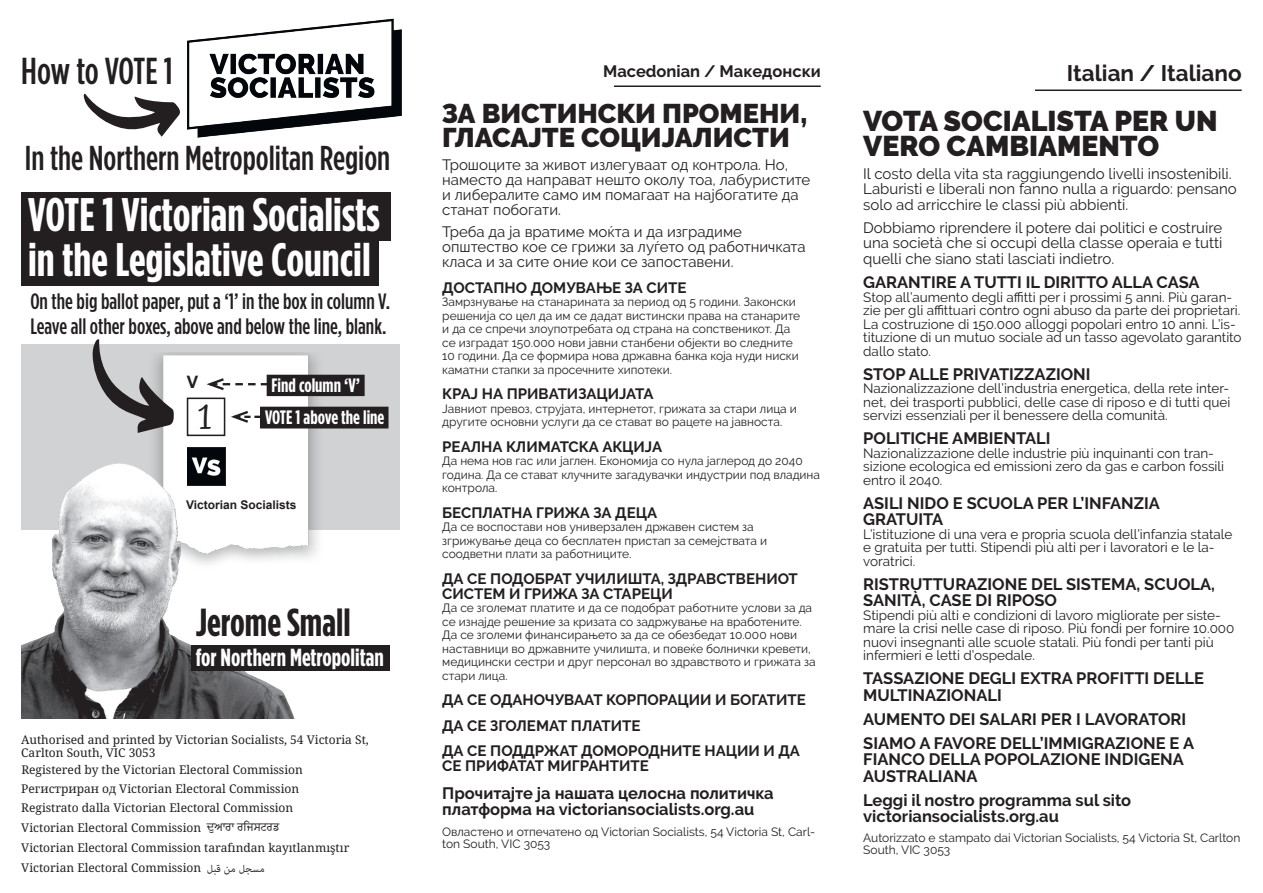
<style>
.page{position:relative;width:1263px;height:893px;background:#fff}
.page>*{position:absolute;margin:0;border:0;box-sizing:border-box;transform-origin:0 0}
.t1{font:49.8px "Baby Aletha";color:#231f20}
.t2{font:700 47.1px/44.7px "Gotham Condensed";color:#fff}
.t3{font:700 39.15px "Gotham Condensed";color:#231f20}
.t4{font:500 37.5px "Gotham Condensed";letter-spacing:-.01em;color:#231f20}
.t5{font:500 34.5px "Gotham Condensed";color:#231f20}
.t6{font:900 28.5px/25.5px "Raleway";color:#231f20}
.t7{font:900 27px/24px "Raleway";color:#231f20}
.t8{font:700 24.75px "Gotham Condensed";color:#fff}
.t9{font:700 22.5px "Raleway";color:#231f20}
.t10{font:500 22.2px/25px "Gotham Condensed";color:#231f20}
.t11{font:700 19.35px "Gotham Condensed";color:#fff}
.t12{font:700 17.1px "Arial";color:#231f20}
.t13{font:700 16.5px/16.5px "Raleway";color:#231f20}
.t14{font:15px/15px "Raleway";color:#231f20}
.t15{font:700 15px/25.5px "Raleway";color:#231f20}
.t16{font:15px "Adobe Arabic";color:#231f20}
.t17{font:13.5px/13.5px "Raleway";color:#231f20}
.t18{font:12px/13.5px "Raleway";color:#231f20}
.t19{font:12px/19.5px "Noto Serif";color:#231f20}
.t20{font:700 12px "Arial";color:#231f20}
.s1{font-family:"Adobe Gurmukhi";font-size:15px}
</style>
<div class="page">
<div style="left:21px;top:344px;width:379px;height:185px;background:#d1d2d4"></div>
<img style="left:155px;top:352px;width:226px;height:178px">
<hr style="left:1035px;top:90px;width:207px;height:1px;background:#231f20">
<div style="left:21px;top:227px;width:357px;height:59px;background:#231f20"></div>
<div style="left:21px;top:192px;width:370px;height:48px;background:#231f20"></div>
<img style="left:187px;top:18px;width:215px;height:120px">
<div style="left:187px;top:398px;width:38px;height:38px;border:2px solid #231f20"></div>
<div style="left:187px;top:447px;width:38px;height:38px;background:#03060a"></div>
<div style="left:261px;top:407px;width:127px;height:21px;background:#231f20"></div>
<div style="left:267px;top:375px;width:97px;height:21px;background:#231f20"></div>
<svg style="left:203px;top:376px;width:64px;height:16px"></svg>
<svg style="left:227px;top:409px;width:34px;height:16px"></svg>
<svg style="left:93px;top:339px;width:81px;height:94px"></svg>
<svg style="left:84px;top:94px;width:96px;height:43px"></svg>
<img style="left:21px;top:450px;width:324px;height:269px">
<div style="left:191px;top:645px;width:198px;height:26px;background:#231f20"></div>
<div style="left:187px;top:605px;width:171px;height:37px;background:#fff"></div>
<hr style="left:614px;top:85px;width:207px;height:2px;background:#231f20">
<h3 class="t4" style="left:21px;top:50px;width:153px">How to VOTE 1</h3>
<h3 class="t5" style="left:25px;top:139px;width:367px">In the Northern Metropolitan Region</h3>
<h2 class="t2" style="left:28px;top:191px;width:353px">VOTE 1 Victorian Socialists in the Legislative Council</h2>
<h3 class="t10" style="left:30px;top:288px;width:361px">On the big ballot paper, put a ‘1’ in the box in column V.<br>Leave all other boxes, above and below the line, blank.</h3>
<h3 class="t12" style="left:187px;top:370px;width:13px">V</h3>
<h3 class="t11" style="left:272px;top:374px;width:90px">Find column ‘V’</h3>
<h1 class="t1" style="left:198px;top:394px;width:15px">1</h1>
<h3 class="t11" style="left:265px;top:406px;width:121px">VOTE 1 above the line</h3>
<p class="t20" style="left:186px;top:496px;width:112px">Victorian Socialists</p>
<h3 class="t3" style="left:196px;top:600px;width:156px">Jerome Small</h3>
<h3 class="t8" style="left:196px;top:643px;width:190px">for Northern Metropolitan</h3>
<p class="t19" style="left:21px;top:733px;width:349px;line-height:13.5px">Authorised and printed by Victorian Socialists, 54 Victoria St,<br>Carlton South, VIC 3053</p>
<p class="t19" style="left:21px;top:761px;width:283px">Registered by the Victorian Electoral Commission</p>
<p class="t19" style="left:21px;top:779px;width:279px">Регистриран од Victorian Electoral Commission<br>Registrato dalla Victorian Electoral Commission</p>
<p class="t19" style="left:21px;top:838px;width:330px">Victorian Electoral Commission tarafından kayıtlanmıştır</p>
<p class="t16" style="left:207px;top:858px;width:59px">مسجلمنق بل</p>
<p class="t19" style="left:21px;top:818px;width:259px">Victorian Electoral Commission <span class="s1">ਦੁਆਰਾ ਰਜਿਸਟਰਡ</span></p>
<p class="t19" style="left:21px;top:858px;width:181px">Victorian Electoral Commission</p>
<h3 class="t13" style="left:603px;top:63px;width:219px">Macedonian / Македонски</h3>
<h3 class="t7" style="left:442px;top:102px;width:367px">ЗА ВИСТИНСКИ ПРОМЕНИ,<br>ГЛАСАЈТЕ СОЦИЈАЛИСТИ</h3>
<p class="t14" style="left:442px;top:157px;width:370px">Трошоците за живот излегуваат од контрола. Но, наместо да направат нешто околу тоа, лабуристите и либералите само им помагаат на најбогатите да станат побогати.</p>
<p class="t14" style="left:442px;top:225px;width:365px">Треба да ја вратиме моќта и да изградиме општество кое се грижи за луѓето од работничката класа и за сите оние кои се запоставени.</p>
<p class="t15" style="left:442px;top:275px;width:246px">ДОСТАПНО ДОМУВАЊЕ ЗА СИТЕ</p>
<p class="t18" style="left:442px;top:295px;width:359px">Замрзнување на станарината за период од 5 години. Законски решенија со цел да им се дадат вистински права на станарите и да се спречи злоупотребата од страна на сопственикот. Да се изградат 150.000 нови јавни станбени објекти во следните 10 години. Да се формира нова државна банка која нуди ниски каматни стапки за просечните хипотеки.</p>
<p class="t15" style="left:442px;top:381px;width:213px">КРАЈ НА ПРИВАТИЗАЦИЈАТА</p>
<p class="t18" style="left:442px;top:402px;width:356px">Јавниот превоз, струјата, интернетот, грижата за стари лица и другите основни услуги да се стават во рацете на јавноста.</p>
<p class="t15" style="left:442px;top:434px;width:221px">РЕАЛНА КЛИМАТСКА АКЦИЈА</p>
<p class="t18" style="left:442px;top:454px;width:379px">Да нема нов гас или јаглен. Економија со нула јаглерод до 2040 година. Да се стават клучните загадувачки индустрии под владина контрола.</p>
<p class="t15" style="left:442px;top:500px;width:216px">БЕСПЛАТНА ГРИЖА ЗА ДЕЦА</p>
<p class="t18" style="left:442px;top:520px;width:326px">Да се воспостави нов универзален државен систем за згрижување деца со бесплатен пристап за семејствата и соодветни плати за работниците.</p>
<p class="t15" style="left:442px;top:571px;width:357px;line-height:15px">ДА СЕ ПОДОБРАТ УЧИЛИШТА, ЗДРАВСТВЕНИОТ<br>СИСТЕМ И ГРИЖА ЗА СТАРЕЦИ</p>
<p class="t18" style="left:442px;top:601px;width:375px">Да се зголемат платите и да се подобрат работните услови за да се изнајде решение за кризата со задржување на вработените.<br>Да се зголеми финансирањето за да се обезбедат 10.000 нови наставници во државните училишта, и повеќе болнички кревети, медицински сестри и друг персонал во здравството и грижата за стари лица.</p>
<p class="t15" style="left:442px;top:687px;width:365px">ДА СЕ ОДАНОЧУВААТ КОРПОРАЦИИ И БОГАТИТЕ<br>ДА СЕ ЗГОЛЕМАТ ПЛАТИТЕ<br>ДА СЕ ПОДДРЖАТ ДОМОРОДНИТЕ НАЦИИ И ДА</p>
<p class="t15" style="left:442px;top:753px;width:208px">СЕ ПРИФАТАТ МИГРАНТИТЕ</p>
<h3 class="t13" style="left:442px;top:785px;width:333px">Прочитајте ја нашата целосна политичка платформа на victoriansocialists.org.au</h3>
<p class="t18" style="left:442px;top:826px;width:374px;line-height:12px">Овластено и отпечатено од Victorian Socialists, 54 Victoria St, Carl&shy;ton South, VIC 3053</p>
<h3 class="t9" style="left:1067px;top:60px;width:176px">Italian / Italiano</h3>
<h3 class="t6" style="left:863px;top:108px;width:356px">VOTA SOCIALISTA PER UN<br>VERO CAMBIAMENTO</h3>
<p class="t14" style="left:863px;top:166px;width:375px">Il costo della vita sta raggiungendo livelli insostenibili.<br>Laburisti e liberali non fanno nulla a riguardo: pensano</p>
<p class="t14" style="left:863px;top:194px;width:360px;line-height:22.5px">solo ad arricchire le classi più abbienti.<br>Dobbiamo riprendere il potere dai politici e costruire</p>
<p class="t14" style="left:863px;top:234px;width:361px;line-height:16.5px">una società che si occupi della classe operaia e tutti quelli che siano stati lasciati indietro.</p>
<h3 class="t13" style="left:863px;top:274px;width:338px">GARANTIRE A TUTTI IL DIRITTO ALLA CASA</h3>
<p class="t17" style="left:863px;top:290px;width:380px">Stop all’aumento degli affitti per i prossimi 5 anni. Più garan&shy;zie per gli affittuari contro ogni abuso da parte dei proprietari.<br>La costruzione di 150.000 alloggi popolari entro 10 anni. L’is&shy;tituzione di un mutuo sociale ad un tasso agevolato garantito dallo stato.</p>
<h3 class="t13" style="left:863px;top:366px;width:229px">STOP ALLE PRIVATIZZAZIONI</h3>
<p class="t17" style="left:863px;top:382px;width:368px;text-align:justify">Nazionalizzazione dell’industria energetica, della rete inter&shy;net, dei trasporti pubblici, delle case di riposo e di tutti quei servizi essenziali per il benessere della comunità.</p>
<h3 class="t13" style="left:863px;top:430px;width:189px">POLITICHE AMBIENTALI</h3>
<p class="t17" style="left:863px;top:446px;width:362px">Nazionalizzazione delle industrie più inquinanti con tran&shy;sizione ecologica ed emissioni zero da gas e carbon fossili entro il 2040.</p>
<h3 class="t13" style="left:863px;top:495px;width:298px">ASILI NIDO E SCUOLA PER L’INFANZIA<br>GRATUITA</h3>
<p class="t17" style="left:863px;top:527px;width:371px">L’istituzione di una vera e propria scuola dell’infanzia statale e gratuita per tutti. Stipendi più alti per i lavoratori e le la&shy;voratrici.</p>
<h3 class="t13" style="left:863px;top:576px;width:353px">RISTRUTTURAZIONE DEL SISTEMA, SCUOLA,<br>SANITÀ, CASE DI RIPOSO</h3>
<p class="t17" style="left:863px;top:608px;width:373px">Stipendi più alti e condizioni di lavoro migliorate per siste&shy;mare la crisi nelle case di riposo. Più fondi per fornire 10.000 nuovi insegnanti alle scuole statali. Più fondi per tanti più infermieri e letti d’ospedale.</p>
<h3 class="t13" style="left:863px;top:670px;width:342px">TASSAZIONE DEGLI EXTRA PROFITTI DELLE<br>MULTINAZIONALI</h3>
<h3 class="t13" style="left:863px;top:707px;width:332px;line-height:24px">AUMENTO DEI SALARI PER I LAVORATORI<br>SIAMO A FAVORE DELL’IMMIGRAZIONE E A</h3>
<h3 class="t13" style="left:863px;top:751px;width:322px">FIANCO DELLA POPOLAZIONE INDIGENA<br>AUSTRALIANA</h3>
<h3 class="t13" style="left:863px;top:792px;width:269px">Leggi il nostro programma sul sito victoriansocialists.org.au</h3>
<p class="t18" style="left:863px;top:831px;width:379px;line-height:12px">Autorizzato e stampato dai Victorian Socialists, 54 Victoria St, Carlton<br>South, VIC 3053</p>
</div>
